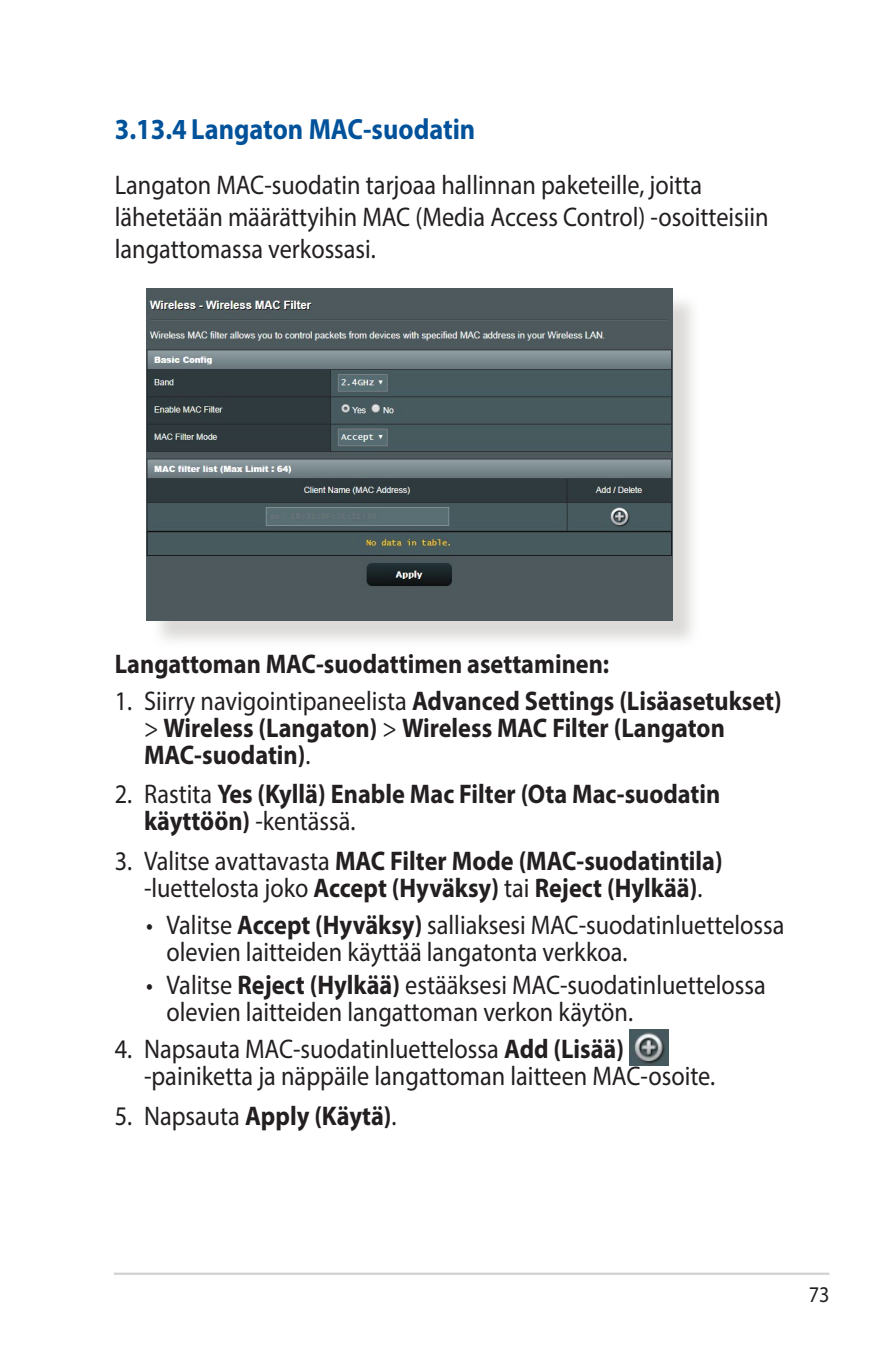
<style>
.page{position:relative;width:893px;height:1346px;background:#fff}
.page>*{position:absolute;margin:0;border:0;box-sizing:border-box;transform-origin:0 0}
.t1{font:700 29.25px "Myriad Pro";color:#01529a;scale:.9 1}
.t2{font:27px/27px "Myriad Pro";color:#231f20;scale:.9 1}
.t3{font:700 27px/27px "Myriad Pro";color:#231f20;scale:.9 1}
.t4{font:22.5px "Myriad Pro";color:#231f20;scale:.9 1}
.s1{font-weight:400}
.s2{font-weight:700}
</style>
<div class="page">
<hr style="left:114px;top:1272px;width:715px;height:3px;background:#d1d2d4">
<img style="left:629px;top:1029px;width:40px;height:36px">
<div style="left:150px;top:292px;width:551px;height:357px;background:#cfcecb;opacity:.75"></div>
<img style="left:147px;top:289px;width:526px;height:332px">
<p class="t1" style="left:115px;top:110px;width:402px">3.13.4 Langaton MAC-suodatin</p>
<p class="t2" style="left:115px;top:168px;width:728px;line-height:32.4px">Langaton MAC-suodatin tarjoaa hallinnan paketeille, joitta lähetetään määrättyihin MAC (Media Access Control) -osoitteisiin langattomassa verkossasi.</p>
<p class="t3" style="left:115px;top:649px;width:551px">Langattoman MAC-suodattimen asettaminen:</p>
<p class="t3" style="left:144px;top:686px;width:710px;text-indent:-29px"><span class="s1">1. Siirry navigointipaneelista</span> Advanced Settings (Lisäasetukset) <span class="s1">&gt;</span> Wireless (Langaton) <span class="s1">&gt;</span> Wireless MAC Filter (Langaton<br>MAC-suodatin)<span class="s1">.</span></p>
<p class="t3" style="left:144px;top:780px;width:642px;text-indent:-29px"><span class="s1">2. Rastita</span> Yes (Kyllä) Enable Mac Filter (Ota Mac-suodatin käyttöön) <span class="s1">-kentässä.</span></p>
<p class="t3" style="left:115px;top:847px;width:677px;text-align:center"><span class="s1">3. Valitse avattavasta</span> MAC Filter Mode (MAC-suodatintila) <span class="s1">-luettelosta joko</span> Accept (Hyväksy) <span class="s1">tai</span> Reject (Hylkää)<span class="s1">.</span></p>
<p class="t2" style="left:167px;top:911px;width:688px;text-indent:-20px">• Valitse <span class="s2">Accept (Hyväksy)</span> salliaksesi MAC-suodatinluettelossa olevien laitteiden käyttää langatonta verkkoa.</p>
<p class="t2" style="left:167px;top:971px;width:667px;text-indent:-20px">• Valitse <span class="s2">Reject (Hylkää)</span> estääksesi MAC-suodatinluettelossa olevien laitteiden langattoman verkon käytön.</p>
<p class="t2" style="left:144px;top:1035px;width:636px;text-indent:-29px">4. Napsauta MAC-suodatinluettelossa <span class="s2">Add (Lisää) </span>-painiketta ja näppäile langattoman laitteen MAC-osoite.</p>
<p class="t3" style="left:115px;top:1101px;width:315px"><span class="s1">5. Napsauta</span> Apply (Käytä)<span class="s1">.</span></p>
<p class="t4" style="left:809px;top:1281px;width:25px">73</p>
</div>
